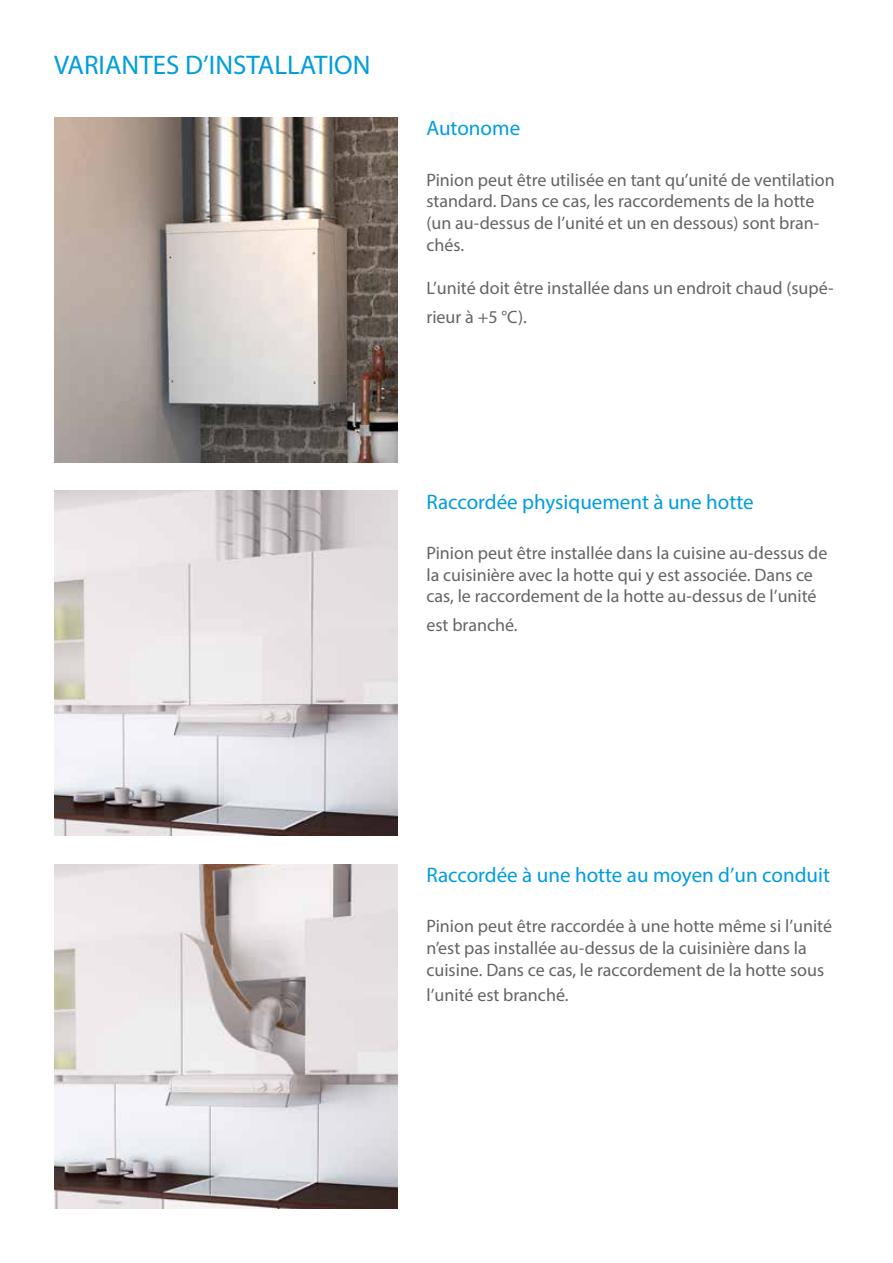
<style>
.page{position:relative;width:893px;height:1263px;background:#fff}
.page>*{position:absolute;margin:0;border:0;box-sizing:border-box;transform-origin:0 0}
.t1{font:27px "Myriad Pro";color:#009ddd}
.t2{font:21px "Myriad Pro";color:#009ddd}
.t3{font:18px/21.6px "Myriad Pro";color:#636466}
</style>
<div class="page">
<img style="left:54px;top:117px;width:343px;height:345px">
<img style="left:54px;top:491px;width:343px;height:345px">
<img style="left:54px;top:864px;width:343px;height:345px">
<h1 class="t1" style="left:54px;top:49px;width:318px">VARIANTES D’INSTALLATION</h1>
<p class="t2" style="left:426px;top:115px;width:95px">Autonome</p>
<p class="t3" style="left:426px;top:169px;width:410px">Pinion peut être utilisée en tant qu’unité de ventilation standard. Dans ce cas, les raccordements de la hotte (un au-dessus de l’unité et un en dessous) sont bran&shy;chés.</p>
<p class="t3" style="left:426px;top:273px;width:409px;line-height:28.8px">L’unité doit être installée dans un endroit chaud (supé&shy;rieur à +5 °C).</p>
<p class="t2" style="left:426px;top:489px;width:329px">Raccordée physiquement à une hotte</p>
<p class="t3" style="left:426px;top:542px;width:402px">Pinion peut être installée dans la cuisine au-dessus de la cuisinière avec la hotte qui y est associée. Dans ce cas, le raccordement de la hotte au-dessus de l’unité</p>
<p class="t3" style="left:426px;top:614px;width:93px">est branché.</p>
<p class="t2" style="left:426px;top:862px;width:405px">Raccordée à une hotte au moyen d’un conduit</p>
<p class="t3" style="left:426px;top:915px;width:407px">Pinion peut être raccordée à une hotte même si l’unité n’est pas installée au-dessus de la cuisinière dans la cuisine. Dans ce cas, le raccordement de la hotte sous</p>
<p class="t3" style="left:426px;top:984px;width:144px">l’unité est branché.</p>
</div>
